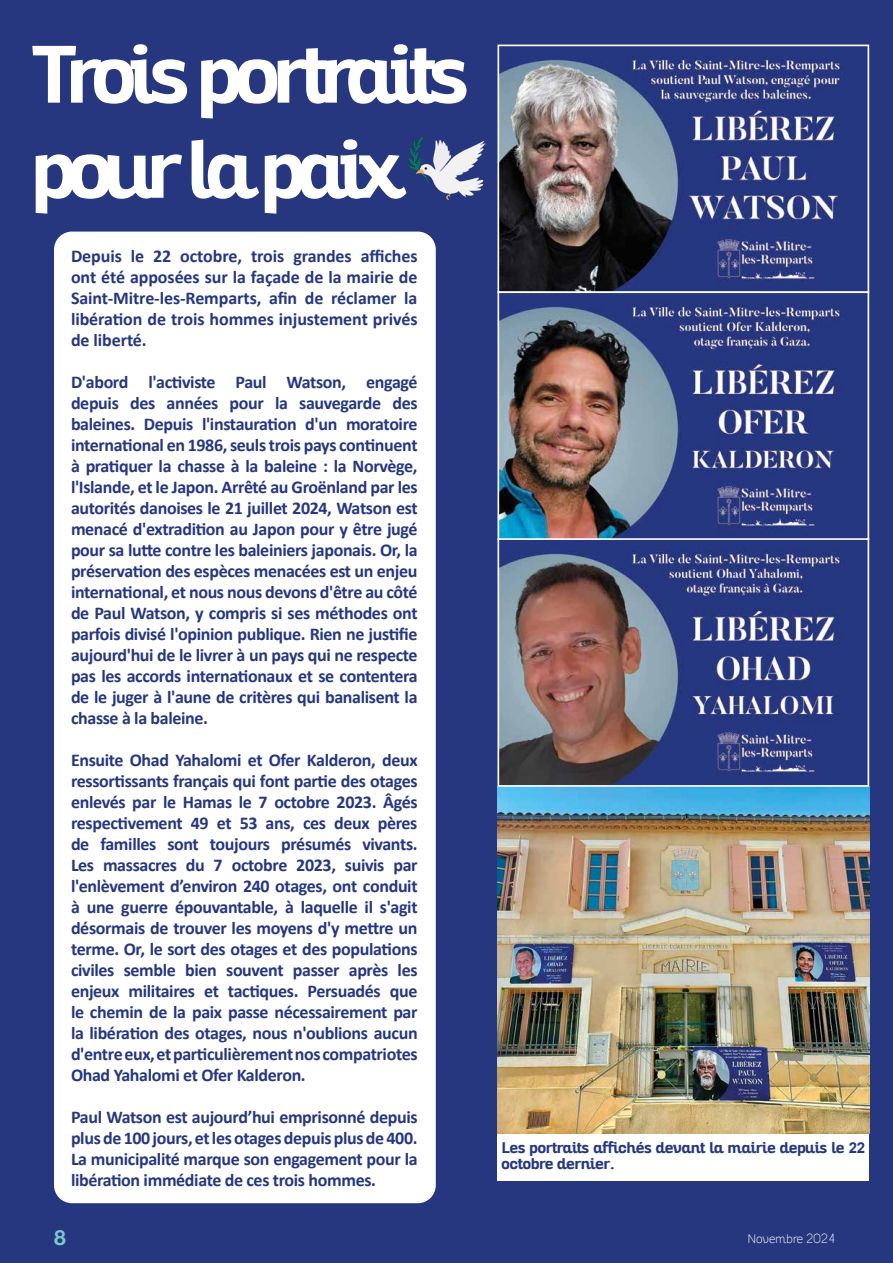
<style>
.page{position:relative;width:893px;height:1263px;background:#263780}
.page>*{position:absolute;margin:0;border:0;box-sizing:border-box;transform-origin:0 0}
.t1{font:700 79.2px/95.1px "Altair";letter-spacing:-.1em;color:#fff}
.t2{font:21px "Alte Haas Grotesk Bold";color:#7ec9cc}
.t3{font:700 18px/21px "Calibri";letter-spacing:-.02em;color:#263780;text-align:justify}
.t4{font:700 15px/16.5px "Altair";letter-spacing:-.01em;color:#263780}
.t5{font:100 12px "Altair";color:#fff}
.s1{font-family:"Arial"}
.s2{font-family:"Caviar Dreams";font-weight:400}
</style>
<div class="page">
<div style="left:54px;top:232px;width:382px;height:971px;background:#fff;border-radius:18px"></div>
<img style="left:497px;top:56px;width:372px;height:1077px">
<div style="left:497px;top:1134px;width:372px;height:46px;background:#fff"></div>
<div style="left:497px;top:45px;width:372px;height:248px;border:2px solid #fff"></div>
<div style="left:497px;top:538px;width:372px;height:249px;border:2px solid #fff"></div>
<div style="left:497px;top:291px;width:372px;height:249px;border:2px solid #fff"></div>
<img style="left:408px;top:136px;width:77px;height:65px">
<h1 class="t1" style="left:32px;top:29px;width:439px">Trois portraits pour la paix</h1>
<p class="t3" style="left:71px;top:245px;width:348px">Depuis le 22 octobre, trois grandes affiches ont été apposées sur la façade de la mairie de Saint-Mitre-les-Remparts, afin de réclamer la libération de trois hommes injustement privés de liberté.</p>
<p class="t3" style="left:71px;top:371px;width:348px">D'abord l'activiste Paul Watson, engagé depuis des années pour la sauvegarde des baleines. Depuis l'instauration d'un moratoire international en 1986, seuls trois pays continuent à pratiquer la chasse à la baleine : la Norvège, l'Islande, et le Japon. Arrêté au Groënland par les autorités danoises le 21 juillet 2024, Watson est menacé d'extradition au Japon pour y être jugé pour sa lutte contre les baleiniers japonais. Or, la préservation des espèces menacées est un enjeu international, et nous nous devons d'être au côté de Paul Watson, y compris si ses méthodes ont parfois divisé l'opinion publique. Rien ne justifie aujourd'hui de le livrer à un pays qui ne respecte pas les accords internationaux et se contentera de le juger à l'aune de critères qui banalisent la chasse à la baleine.</p>
<p class="t3" style="left:71px;top:749px;width:348px">Ensuite Ohad Yahalomi et Ofer Kalderon, deux ressortissants français qui font partie des otages enlevés par le Hamas le 7 octobre 2023. Âgés respectivement 49 et 53 ans, ces deux pères de familles sont toujours présumés vivants.<br>Les massacres du 7 octobre 2023, suivis par l'enlèvement d’environ 240 otages, ont conduit à une guerre épouvantable, à laquelle il s'agit désormais de trouver les moyens d'y mettre un terme. Or, le sort des otages et des populations civiles semble bien souvent passer après les enjeux militaires et tactiques. Persuadés que le chemin de la paix passe nécessairement par la libération des otages, nous n'oublions aucun d'entre eux, et particulièrement nos compatriotes Ohad Yahalomi et Ofer Kalderon.</p>
<p class="t3" style="left:71px;top:1107px;width:348px">Paul Watson est aujourd’hui emprisonné depuis plus de 100 jours, et les otages depuis plus de 400.<br>La municipalité marque son engagement pour la libération immédiate de ces trois hommes.</p>
<p class="t4" style="left:501px;top:1139px;width:365px">Les portraits affichés devant la mairie depuis le <span class="s1">22 </span>octobre dernier.</p>
<p class="t2" style="left:54px;top:1224px;width:13px">8</p>
<p class="t5" style="left:747px;top:1231px;width:90px">Novembre <span class="s2">2024</span></p>
</div>
